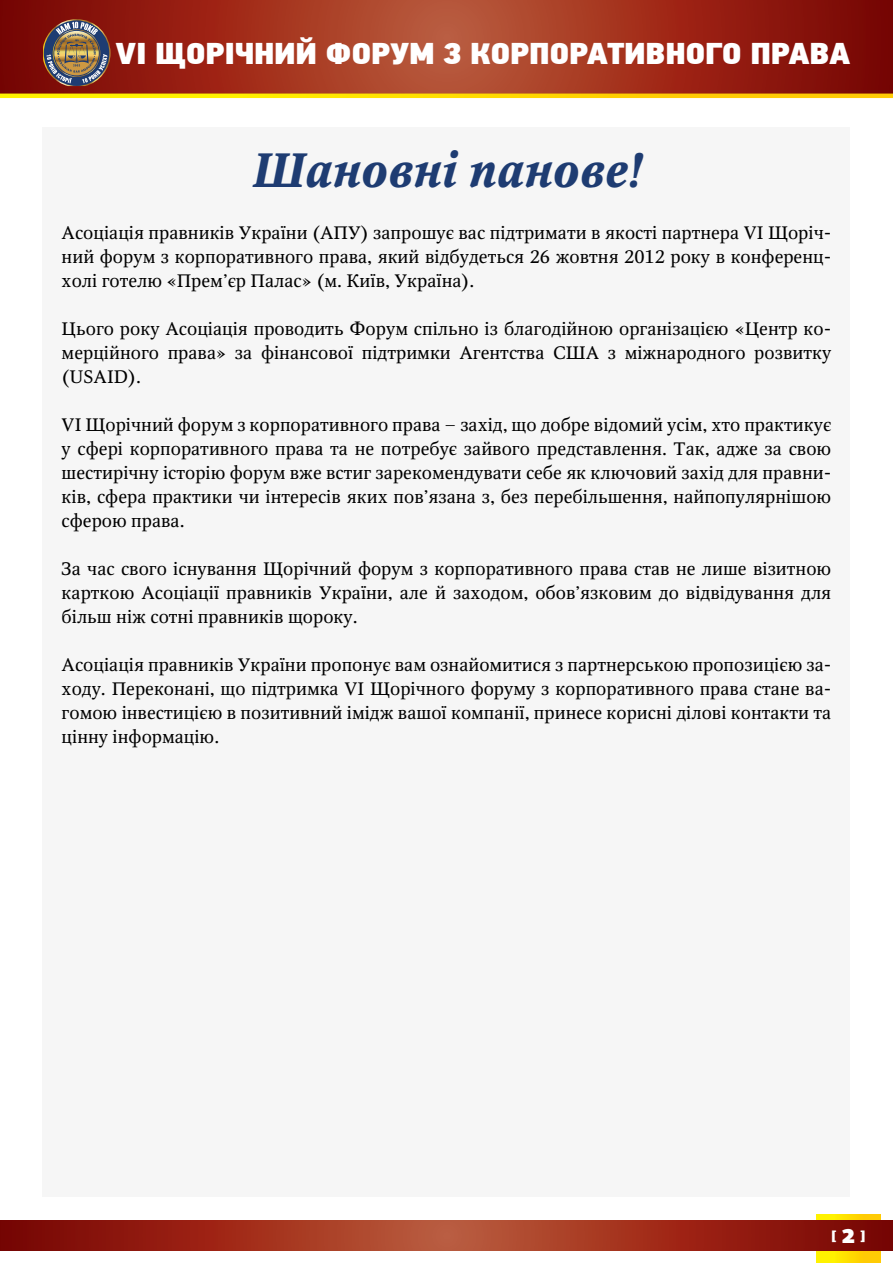
<style>
.page{position:relative;width:893px;height:1263px;background:#fff}
.page>*{position:absolute;margin:0;border:0;box-sizing:border-box;transform-origin:0 0}
.t1{font:italic 700 48px "Octava";color:#1e3c72}
.t2{font:30px "PF Din Text Cond Pro X Black";letter-spacing:-.01em;color:#fff;scale:1.15 1}
.t3{font:18px/24px "Octava";color:#000;text-align:justify;scale:1.05 1}
.t4{font:900 13.5px "PF Agora Sans Pro";color:#fff}
.s1{font-size:21px}
</style>
<div class="page">
<div style="left:43px;top:128px;width:807px;height:1069px;background:#f5f6f6"></div>
<svg style="left:0;top:0;width:893px;height:94px;background:#9c2d1b"></svg>
<svg style="left:0;top:94px;width:893px;height:4px;background:#ffde01"></svg>
<svg style="left:816px;top:1214px;width:64px;height:49px"></svg>
<svg style="left:0;top:1220px;width:893px;height:30px;background:#9b2b1b"></svg>
<img style="left:43px;top:19px;width:68px;height:67px">
<h2 class="t2" style="left:116px;top:35px;width:640px">VI ЩОРIЧНИЙ ФОРУМ З КОРПОРАТИВНОГО ПРАВА</h2>
<h1 class="t1" style="left:252px;top:140px;width:390px">Шановні панове!</h1>
<p class="t3" style="left:62px;top:220px;width:735px">Асоціація правників України (АПУ) запрошує вас підтримати в якості партнера VІ Щоріч&shy;ний форум з корпоративного права, який відбудеться 26 жовтня 2012 року в конференц&shy;холі готелю «Прем’єр Палас» (м. Київ, Україна).</p>
<p class="t3" style="left:62px;top:316px;width:734px">Цього року Асоціація проводить Форум спільно із благодійною організацією «Центр ко&shy;мерційного права» за фінансової підтримки Агентства США з міжнародного розвитку (USAID).</p>
<p class="t3" style="left:62px;top:412px;width:734px">VI Щорічний форум з корпоративного права – захід, що добре відомий усім, хто практикує у сфері корпоративного права та не потребує зайвого представлення. Так, адже за свою шестирічну історію форум вже встиг зарекомендувати себе як ключовий захід для правни&shy;ків, сфера практики чи інтересів яких пов’язана з, без перебільшення, найпопулярнішою сферою права.</p>
<p class="t3" style="left:62px;top:556px;width:734px">За час свого існування Щорічний форум з корпоративного права став не лише візитною карткою Асоціації правників України, але й заходом, обов’язковим до відвідування для більш ніж сотні правників щороку.</p>
<p class="t3" style="left:62px;top:652px;width:735px">Асоціація правників України пропонує вам ознайомитися з партнерською пропозицією за&shy;ходу. Переконані, що підтримка VІ Щорічного форуму з корпоративного права стане ва&shy;гомою інвестицією в позитивний імідж вашої компанії, принесе корисні ділові контакти та цінну інформацію.</p>
<p class="t4" style="left:831px;top:1226px;width:36px">[<span class="s1">2</span>]</p>
</div>
